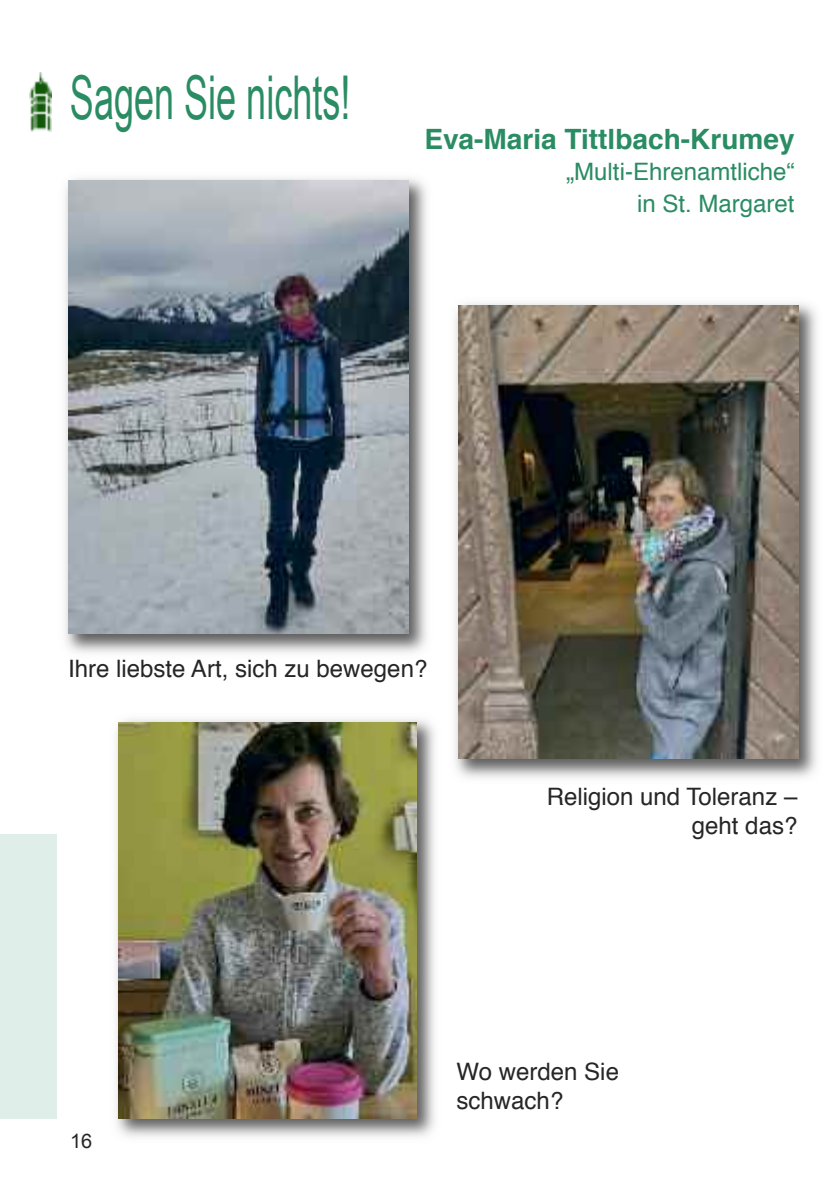
<style>
.page{position:relative;width:840px;height:1191px;background:#fff}
.page>*{position:absolute;margin:0;border:0;box-sizing:border-box;transform-origin:0 0}
.t1{font:60.4px "Arial";color:#2a8c63;scale:.6 1}
.t2{font:700 28px "Helvetica";color:#2a8c63}
.t3{font:24px/28.8px "Helvetica";color:#272627}
.t4{font:24px/31.8px "Helvetica";color:#2a8c63;text-align:right}
.t5{font:20px "Arial";color:#272627}
</style>
<div class="page">
<div style="left:0;top:834px;width:57px;height:285px;background:#dfeee8"></div>
<img style="left:29px;top:72px;width:23px;height:60px">
<img style="left:65px;top:178px;width:362px;height:475px">
<img style="left:68px;top:180px;width:340px;height:454px">
<img style="left:455px;top:303px;width:362px;height:475px">
<img style="left:458px;top:305px;width:340px;height:454px">
<img style="left:116px;top:719px;width:319px;height:418px">
<img style="left:118px;top:722px;width:298px;height:397px">
<h1 class="t1" style="left:70px;top:65px;width:468px">Sagen Sie nichts!</h1>
<p class="t2" style="left:424px;top:128px;width:371px">Eva-Maria Tittlbach-Krumey</p>
<p class="t4" style="left:566px;top:157px;width:230px">„Multi-Ehrenamtliche“ in St. Margaret</p>
<p class="t3" style="left:68px;top:656px;width:360px">Ihre liebste Art, sich zu bewegen?</p>
<p class="t3" style="left:546px;top:784px;width:252px;text-align:right">Religion und Toleranz – geht das?</p>
<p class="t5" style="left:70px;top:1130px;width:24px">16</p>
<p class="t3" style="left:456px;top:1059px;width:164px">Wo werden Sie schwach?</p>
</div>
